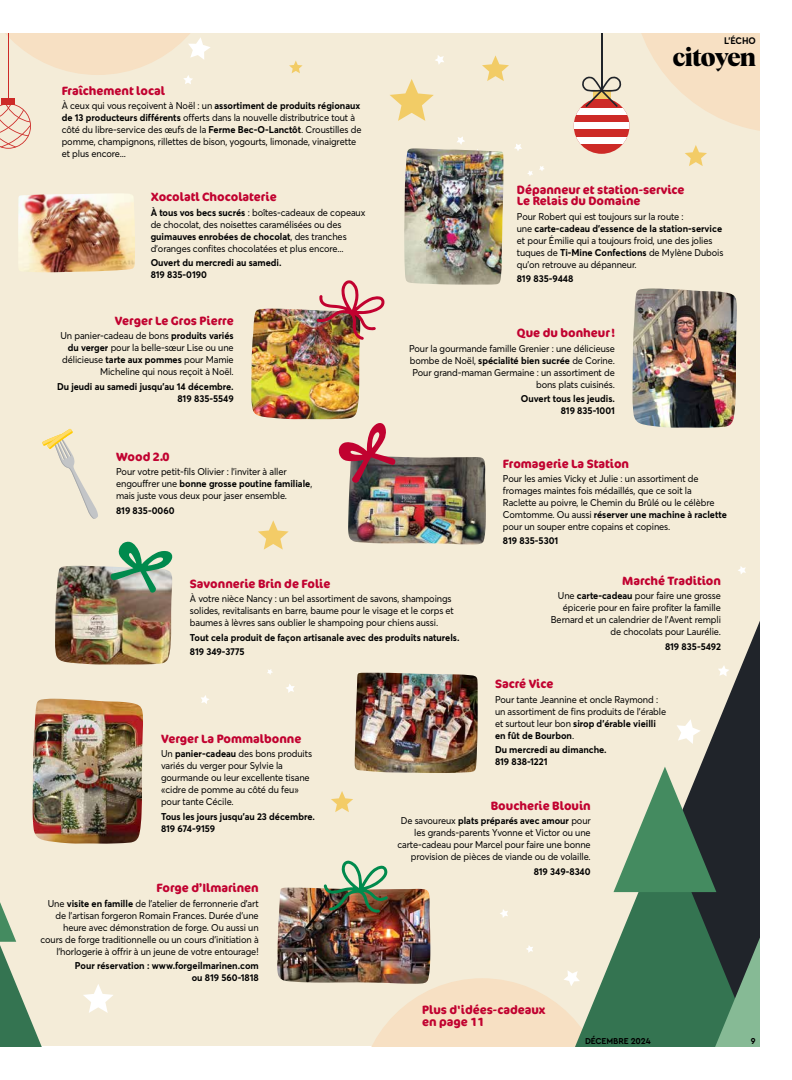
<style>
.page{position:relative;width:792px;height:1080px;background:#fff}
.page>*{position:absolute;margin:0;border:0;box-sizing:border-box;transform-origin:0 0}
.t1{font:700 26.7px "Albra";letter-spacing:-.025em;color:#000;scale:.95 1}
.t2{font:700 12px/11.8px "Cocon Pro";color:#c10230;scale:.95 1}
.t3{font:9.8px/12px "Averta Std";letter-spacing:-.01em;color:#000;scale:.95 1}
.t4{font:700 9.8px/12px "Averta Std";color:#000;scale:.95 1}
.t5{font:700 9.4px "Averta Std";color:#000;scale:.95 1}
.t6{font:700 9px "Cera Pro";letter-spacing:-.01em;color:#000;scale:.95 1}
.s1{font-weight:700}
</style>
<div class="page">
<div style="left:0;top:34px;width:760px;height:1012px;background:#f4ecd8"></div>
<svg style="left:0;top:104px;width:31px;height:45px"></svg>
<div style="left:2px;top:98px;width:13px;height:7px;background:#cd2a27"></div>
<hr style="left:8px;top:34px;width:1px;height:64px;background:#cd2a27">
<svg style="left:0;top:902px;width:42px;height:144px"></svg>
<svg style="left:514px;top:144px;width:8px;height:7px"></svg>
<svg style="left:435px;top:55px;width:9px;height:9px"></svg>
<svg style="left:372px;top:978px;width:158px;height:68px"></svg>
<svg style="left:267px;top:669px;width:6px;height:6px"></svg>
<svg style="left:457px;top:136px;width:8px;height:9px"></svg>
<svg style="left:201px;top:695px;width:8px;height:9px"></svg>
<svg style="left:526px;top:945px;width:4px;height:8px"></svg>
<svg style="left:500px;top:909px;width:8px;height:9px"></svg>
<svg style="left:6px;top:34px;width:204px;height:50px"></svg>
<svg style="left:286px;top:684px;width:9px;height:9px"></svg>
<svg style="left:530px;top:68px;width:230px;height:978px"></svg>
<svg style="left:632px;top:34px;width:128px;height:99px"></svg>
<svg style="left:390px;top:79px;width:44px;height:42px"></svg>
<svg style="left:482px;top:55px;width:27px;height:26px"></svg>
<svg style="left:289px;top:61px;width:14px;height:12px"></svg>
<div style="left:574px;top:98px;width:56px;height:56px;background:#cd2a27;border-radius:50%"></div>
<div style="left:574px;top:108px;width:56px;height:7px;background:#fff"></div>
<div style="left:574px;top:123px;width:56px;height:6px;background:#fff"></div>
<div style="left:574px;top:137px;width:56px;height:7px;background:#fff"></div>
<svg style="left:582px;top:76px;width:39px;height:31px"></svg>
<hr style="left:601px;top:34px;width:1px;height:57px;background:#20242a">
<svg style="left:574px;top:828px;width:40px;height:218px"></svg>
<svg style="left:614px;top:767px;width:146px;height:279px;background:#4b715b"></svg>
<img style="left:33px;top:699px;width:110px;height:145px">
<img style="left:55px;top:566px;width:117px;height:98px">
<img style="left:633px;top:288px;width:104px;height:140px">
<img style="left:251px;top:309px;width:109px;height:110px">
<img style="left:277px;top:888px;width:153px;height:96px">
<img style="left:348px;top:456px;width:138px;height:88px">
<img style="left:355px;top:673px;width:123px;height:100px">
<img style="left:404px;top:148px;width:99px;height:137px">
<img style="left:18px;top:193px;width:117px;height:79px">
<svg style="left:42px;top:429px;width:56px;height:90px"></svg>
<svg style="left:110px;top:541px;width:63px;height:52px"></svg>
<img style="left:317px;top:280px;width:68px;height:60px">
<img style="left:324px;top:861px;width:64px;height:52px">
<svg style="left:338px;top:423px;width:58px;height:60px"></svg>
<svg style="left:258px;top:520px;width:31px;height:30px"></svg>
<svg style="left:83px;top:984px;width:30px;height:29px"></svg>
<svg style="left:331px;top:791px;width:22px;height:21px"></svg>
<svg style="left:685px;top:145px;width:22px;height:21px"></svg>
<p class="t2" style="left:62px;top:84px;width:110px">Fraîchement local</p>
<p class="t3" style="left:62px;top:99px;width:317px">À ceux qui vous reçoivent à Noël : un <span class="s1">assortiment de produits régionaux de 13 producteurs différents</span> offerts dans la nouvelle distributrice tout à côté du libre-service des œufs de la <span class="s1">Ferme Bec-O-Lanctôt</span>. Croustilles de pomme, champignons, rillettes de bison, yogourts, limonade, vinaigrette et plus encore...</p>
<p class="t2" style="left:151px;top:191px;width:134px">Xocolatl Chocolaterie</p>
<p class="t3" style="left:151px;top:206px;width:228px"><span class="s1">À tous vos becs sucrés</span> : boîtes-cadeaux de copeaux de chocolat, des noisettes caramélisées ou des <span class="s1">guimauves enrobées de chocolat</span>, des tranches d’oranges confites chocolatées et plus encore...</p>
<p class="t4" style="left:151px;top:256px;width:139px">Ouvert du mercredi au samedi.<br>819 835-0190</p>
<p class="t2" style="left:115px;top:315px;width:127px">Verger Le Gros Pierre</p>
<p class="t3" style="left:60px;top:330px;width:184px;text-align:right">Un panier-cadeau de bons <span class="s1">produits variés du verger</span> pour la belle-sœur Lise ou une délicieuse <span class="s1">tarte aux pommes</span> pour Mamie Micheline qui nous reçoit à Noël.</p>
<p class="t4" style="left:57px;top:380px;width:188px;text-align:right">Du jeudi au samedi jusqu’au 14 décembre.<br>819 835-5549</p>
<p class="t2" style="left:116px;top:451px;width:58px">Wood 2.0</p>
<p class="t3" style="left:116px;top:465px;width:208px">Pour votre petit-fils Olivier : l’inviter à aller engouffrer une <span class="s1">bonne grosse poutine familiale</span>, mais juste vous deux pour jaser ensemble.</p>
<p class="t4" style="left:116px;top:504px;width:63px">819 835-0060</p>
<p class="t5" style="left:724px;top:34px;width:35px">L'ÉCHO</p>
<h1 class="t1" style="left:673px;top:37px;width:89px">citoyen</h1>
<p class="t2" style="left:517px;top:183px;width:178px">Dépanneur et station-service<br>Le Relais du Domaine</p>
<p class="t3" style="left:517px;top:210px;width:219px">Pour Robert qui est toujours sur la route :<br>une <span class="s1">carte-cadeau d’essence de la station-service </span>et pour Émilie qui a toujours froid, une des jolies tuques de <span class="s1">Ti-Mine Confections</span> de Mylène Dubois qu’on retrouve au dépanneur.</p>
<p class="t4" style="left:517px;top:272px;width:61px">819 835-9448</p>
<p class="t2" style="left:517px;top:327px;width:105px">Que du bonheur!</p>
<p class="t3" style="left:409px;top:342px;width:218px;text-align:right">Pour la gourmande famille Grenier : une délicieuse bombe de Noël, <span class="s1">spécialité bien sucrée</span> de Corine.<br>Pour grand-maman Germaine : un assortiment de bons plats cuisinés.</p>
<p class="t4" style="left:521px;top:392px;width:100px;text-align:right">Ouvert tous les jeudis.<br>819 835-1001</p>
<p class="t2" style="left:503px;top:457px;width:134px">Fromagerie La Station</p>
<p class="t3" style="left:503px;top:472px;width:237px">Pour les amies Vicky et Julie : un assortiment de fromages maintes fois médaillés, que ce soit la Raclette au poivre, le Chemin du Brûlé ou le célèbre Comtomme. Ou aussi <span class="s1">réserver une machine à raclette </span>pour un souper entre copains et copines.</p>
<p class="t4" style="left:503px;top:534px;width:60px">819 835-5301</p>
<p class="t2" style="left:190px;top:577px;width:149px">Savonnerie Brin de Folie</p>
<p class="t3" style="left:190px;top:592px;width:279px">À votre nièce Nancy : un bel assortiment de savons, shampoings solides, revitalisants en barre, baume pour le visage et le corps et baumes à lèvres sans oublier le shampoing pour chiens aussi.</p>
<p class="t4" style="left:190px;top:629px;width:285px;line-height:14.3px">Tout cela produit de façon artisanale avec des produits naturels.<br>819 349-3775</p>
<p class="t2" style="left:622px;top:575px;width:106px">Marché Tradition</p>
<p class="t3" style="left:551px;top:589px;width:181px;text-align:right">Une <span class="s1">carte-cadeau</span> pour faire une grosse épicerie pour en faire profiter la famille Bernard et un calendrier de l’Avent rempli de chocolats pour Laurélie.</p>
<p class="t4" style="left:665px;top:640px;width:60px">819 835-5492</p>
<p class="t2" style="left:161px;top:733px;width:149px">Verger La Pommalbonne</p>
<p class="t3" style="left:161px;top:747px;width:160px">Un <span class="s1">panier-cadeau</span> des bons produits variés du verger pour Sylvie la gourmande ou leur excellente tisane « cidre de pomme au côté du feu » pour tante Cécile.</p>
<p class="t4" style="left:161px;top:810px;width:163px">Tous les jours jusqu’au 23 décembre.<br>819 674-9159</p>
<p class="t2" style="left:157px;top:882px;width:109px">Forge d’Ilmarinen</p>
<p class="t3" style="left:40px;top:897px;width:231px;text-align:right">Une <span class="s1">visite en famille</span> de l'atelier de ferronnerie d'art de l’artisan forgeron Romain Frances. Durée d’une heure avec démonstration de forge. Ou aussi un cours de forge traditionnelle ou un cours d’initiation à l’horlogerie à offrir à un jeune de votre entourage !</p>
<p class="t4" style="left:75px;top:959px;width:195px;text-align:right">Pour réservation : www.forgeilmarinen.com ou 819 560-1818</p>
<p class="t2" style="left:495px;top:678px;width:63px">Sacré Vice</p>
<p class="t3" style="left:495px;top:693px;width:182px">Pour tante Jeannine et oncle Raymond : un assortiment de fins produits de l’érable et surtout leur bon <span class="s1">sirop d'érable vieilli en fût de Bourbon</span>.</p>
<p class="t4" style="left:495px;top:743px;width:119px">Du mercredi au dimanche.<br>819 838-1221</p>
<p class="t2" style="left:491px;top:800px;width:107px">Boucherie Blouin</p>
<p class="t3" style="left:398px;top:814px;width:205px;text-align:right">De savoureux <span class="s1">plats préparés avec amour</span> pour les grands-parents Yvonne et Victor ou une carte-cadeau pour Marcel pour faire une bonne provision de pièces de viande ou de volaille.</p>
<p class="t4" style="left:534px;top:865px;width:62px">819 349-8340</p>
<p class="t2" style="left:422px;top:1004px;width:131px">Plus d'idées-cadeaux en page 11</p>
<p class="t6" style="left:585px;top:1035px;width:71px">DÉCEMBRE 2024</p>
<p class="t6" style="left:751px;top:1035px;width:7px">9</p>
</div>
